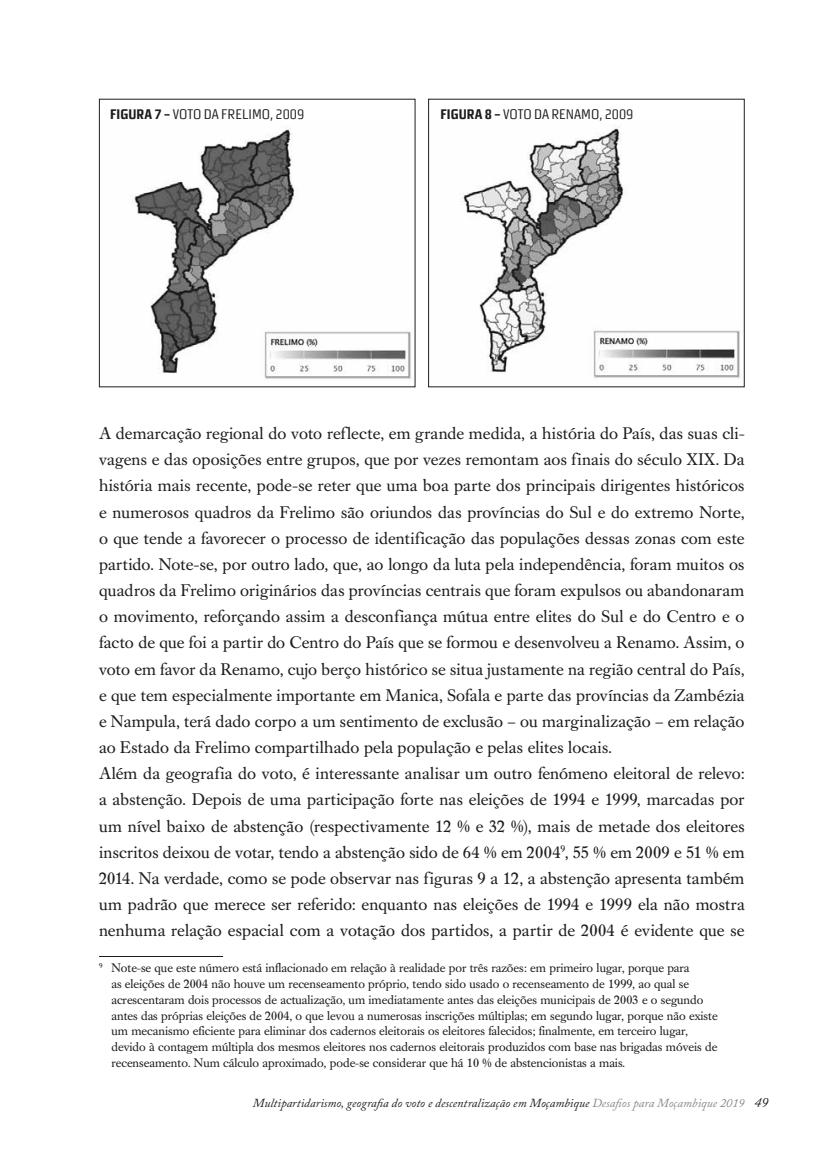
<style>
.page{position:relative;width:819px;height:1166px;background:#fff}
.page>*{position:absolute;margin:0;border:0;box-sizing:border-box;transform-origin:0 0}
.t1{font:16.62px/26.1px "Caslon Book BE";letter-spacing:.01em;color:#1d1d1b}
.t2{font:14px "Morgan Sn Cn Lining";color:#1d1d1b}
.t3{font:12.25px/15.8px "Caslon Book BE";color:#1d1d1b}
.t4{font:italic 12.25px "Adobe Caslon Pro";letter-spacing:.005em;color:#1d1d1b}
.s1{font-weight:700}
.s2{color:#878787}
.s3{font-size:14px}
</style>
<div class="page">
<hr style="left:99px;top:956px;width:124px;height:1px;background:#1d1d1b">
<img style="left:134px;top:128px;width:278px;height:251px">
<img style="left:463px;top:127px;width:278px;height:251px">
<p class="t2" style="left:110px;top:106px;width:195px"><span class="s1">FIGURA 7 –</span> VOTO DA FRELIMO, 2009</p>
<p class="t2" style="left:440px;top:106px;width:194px"><span class="s1">FIGURA 8 –</span> VOTO DA RENAMO, 2009</p>
<p class="t1" style="left:99px;top:421px;width:647px">A demarcação regional do voto reflecte, em grande medida, a história do País, das suas cli&shy;vagens e das oposições entre grupos, que por vezes remontam aos finais do século XIX. Da história mais recente, pode-se reter que uma boa parte dos principais dirigentes históricos e numerosos quadros da Frelimo são oriundos das províncias do Sul e do extremo Norte, o que tende a favorecer o processo de identificação das populações dessas zonas com este partido. Note-se, por outro lado, que, ao longo da luta pela independência, foram muitos os quadros da Frelimo originários das províncias centrais que foram expulsos ou abandonaram o movimento, reforçando assim a desconfiança mútua entre elites do Sul e do Centro e o facto de que foi a partir do Centro do País que se formou e desenvolveu a Renamo. Assim, o voto em favor da Renamo, cujo berço histórico se situa justamente na região central do País, e que tem especialmente importante em Manica, Sofala e parte das províncias da Zambézia e Nampula, terá dado corpo a um sentimento de exclusão – ou marginalização – em relação ao Estado da Frelimo compartilhado pela população e pelas elites locais.<br>Além da geografia do voto, é interessante analisar um outro fenómeno eleitoral de relevo: a abstenção. Depois de uma participação forte nas eleições de 1994 e 1999, marcadas por um nível baixo de abstenção (respectivamente 12 % e 32 %), mais de metade dos eleitores inscritos deixou de votar, tendo a abstenção sido de 64 % em 2004<sup>9</sup>, 55 % em 2009 e 51 % em 2014. Na verdade, como se pode observar nas figuras 9 a 12, a abstenção apresenta também um padrão que merece ser referido: enquanto nas eleições de 1994 e 1999 ela não mostra nenhuma relação espacial com a votação dos partidos, a partir de 2004 é evidente que se</p>
<p class="t3" style="left:111px;top:960px;width:607px;text-indent:-12px"><sup>9</sup> Note-se que este número está inflacionado em relação à realidade por três razões: em primeiro lugar, porque para<br>as eleições de 2004 não houve um recenseamento próprio, tendo sido usado o recenseamento de 1999, ao qual se acrescentaram dois processos de actualização, um imediatamente antes das eleições municipais de 2003 e o segundo antes das próprias eleições de 2004, o que levou a numerosas inscrições múltiplas; em segundo lugar, porque não existe um mecanismo eficiente para eliminar dos cadernos eleitorais os eleitores falecidos; finalmente, em terceiro lugar, devido à contagem múltipla dos mesmos eleitores nos cadernos eleitorais produzidos com base nas brigadas móveis de recenseamento. Num cálculo aproximado, pode-se considerar que há 10 % de abstencionistas a mais.</p>
<p class="t4" style="left:253px;top:1095px;width:517px">Multipartidarismo, geografia do voto e descentralização em Moçambique <span class="s2">Desafios para Moçambique 2019</span> <span class="s3">49</span></p>
</div>
